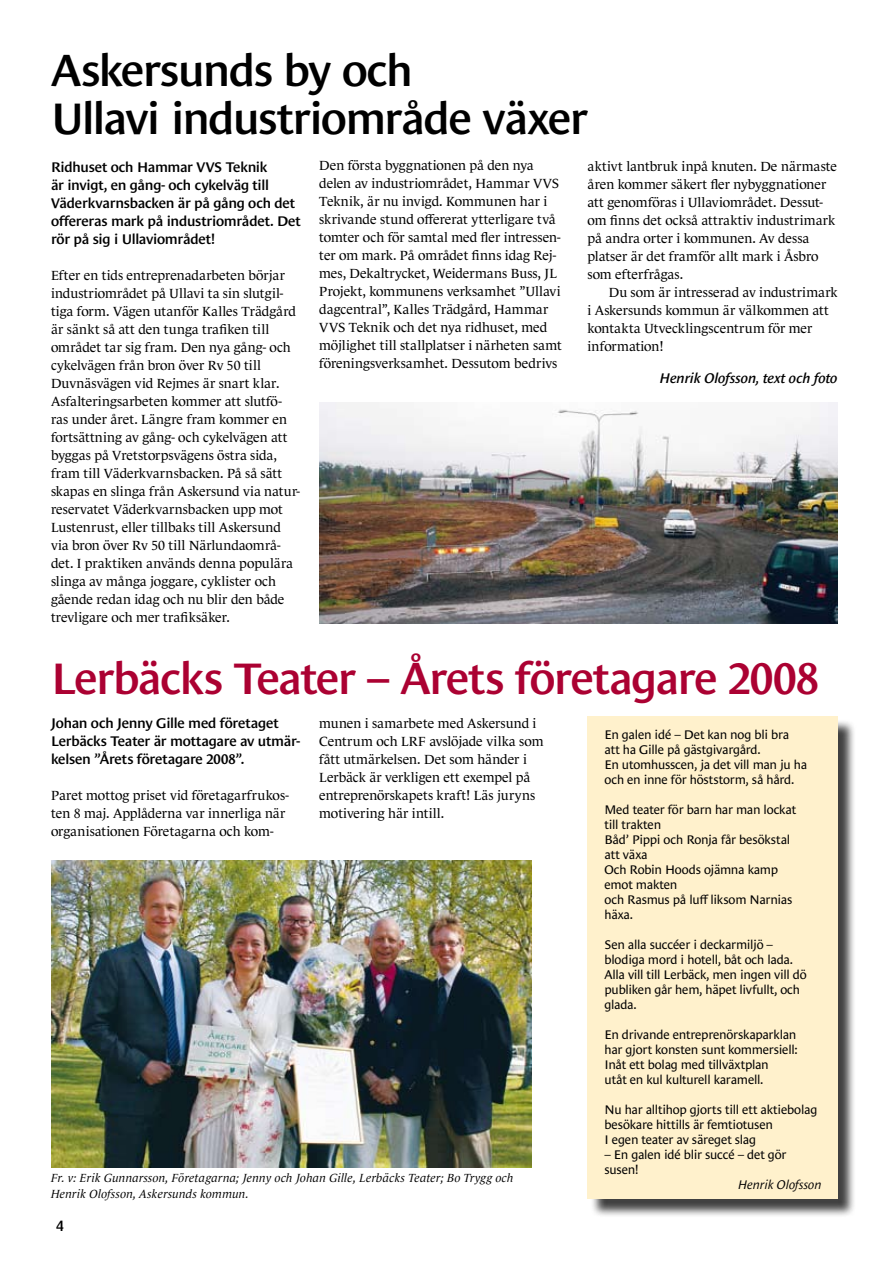
<style>
.page{position:relative;width:893px;height:1263px;background:#fff}
.page>*{position:absolute;margin:0;border:0;box-sizing:border-box;transform-origin:0 0}
.t1{font:600 45px/48px "Le Monde Sans";letter-spacing:-.035em;color:#000}
.t2{font:600 45px "Le Monde Sans";letter-spacing:-.03em;color:#ab0132}
.t3{font:18px "Times New Roman";color:#000}
.t4{font:600 14.25px/18px "Le Monde Sans";letter-spacing:-.02em;color:#000}
.t5{font:italic 600 14.25px "Le Monde Sans";letter-spacing:-.01em;color:#000}
.t6{font:13.5px/18px "Le Monde Journal";color:#000}
.t7{font:12.75px/15px "Le Monde Sans";letter-spacing:-.02em;color:#000}
.t8{font:italic 12.75px "Le Monde Sans";letter-spacing:-.01em;color:#000}
.t9{font:italic 12px/16.5px "Le Monde Journal";letter-spacing:.01em;color:#000}
.s1{font-family:"Le Monde Sans";font-weight:600;font-size:15px}
</style>
<div class="page">
<img style="left:51px;top:860px;width:481px;height:307px">
<div style="left:590px;top:719px;width:266px;height:499px;background:#000;opacity:.75"></div>
<div style="left:587px;top:716px;width:251px;height:483px;background:#fff1cc"></div>
<img style="left:319px;top:402px;width:519px;height:221px">
<h1 class="t1" style="left:51px;top:47px;width:539px">Askersunds by och<br>Ullavi industriområde växer</h1>
<p class="t6" style="left:319px;top:156px;width:244px">Den första byggnationen på den nya delen av industriområdet, Hammar VVS Teknik, är nu invigd. Kommunen har i skrivande stund offererat ytterligare två tomter och för samtal med fler intressen&shy;ter om mark. På området finns idag Rej&shy;mes, Dekaltrycket, Weidermans Buss, JL Projekt, kommunens verksamhet ”Ullavi dagcentral”, Kalles Trädgård, Hammar VVS Teknik och det nya ridhuset, med möjlighet till stallplatser i närheten samt föreningsverksamhet. Dessutom bedrivs</p>
<p class="t6" style="left:587px;top:157px;width:251px">aktivt lantbruk inpå knuten. De närmaste åren kommer säkert fler nybyggnationer att genomföras i Ullaviområdet. Dessut&shy;om finns det också attraktiv industrimark på andra orter i kommunen. Av dessa platser är det framför allt mark i Åsbro som efterfrågas.</p>
<p class="t6" style="left:587px;top:283px;width:252px;text-indent:21px">Du som är intresserad av industrimark i Askersunds kommun är välkommen att kontakta Utvecklingscentrum för mer information!</p>
<p class="t5" style="left:660px;top:370px;width:179px">Henrik Olofsson, text och foto</p>
<p class="t4" style="left:51px;top:158px;width:251px">Ridhuset och Hammar VVS Teknik<br>är invigt, en gång- och cykelväg till Väderkvarnsbacken är på gång och det offereras mark på industriområdet. Det rör på sig i Ullaviområdet!</p>
<p class="t6" style="left:51px;top:266px;width:251px">Efter en tids entreprenadarbeten börjar industriområdet på Ullavi ta sin slutgil&shy;tiga form. Vägen utanför Kalles Trädgård är sänkt så att den tunga trafiken till området tar sig fram. Den nya gång- och cykelvägen från bron över Rv 50 till Duvnäsvägen vid Rejmes är snart klar.<br>Asfalteringsarbeten kommer att slutfö&shy;ras under året. Längre fram kommer en fortsättning av gång- och cykelvägen att byggas på Vretstorpsvägens östra sida, fram till Väderkvarnsbacken. På så sätt skapas en slinga från Askersund via natur&shy;reservatet Väderkvarnsbacken upp mot Lustenrust, eller tillbaks till Askersund via bron över Rv 50 till Närlundaområ&shy;det. I praktiken används denna populära slinga av många joggare, cyklister och gående redan idag och nu blir den både trevligare och mer trafiksäker.</p>
<h1 class="t2" style="left:51px;top:653px;width:769px">Lerbäcks Teater – Årets företagare 2008</h1>
<p class="t7" style="left:604px;top:727px;width:204px">En galen idé – Det kan nog bli bra att ha Gille på gästgivargård.<br>En utomhusscen, ja det vill man ju ha och en inne för höststorm, så hård.</p>
<p class="t7" style="left:604px;top:802px;width:193px">Med teater för barn har man lockat till trakten<br>Båd’ Pippi och Ronja får besökstal att växa<br>Och Robin Hoods ojämna kamp emot makten<br>och Rasmus på luff liksom Narnias häxa.</p>
<p class="t7" style="left:604px;top:937px;width:204px">Sen alla succéer i deckarmiljö – blodiga mord i hotell, båt och lada.<br>Alla vill till Lerbäck, men ingen vill dö publiken går hem, häpet livfullt, och glada.</p>
<p class="t7" style="left:604px;top:1027px;width:195px">En drivande entreprenörskaparklan har gjort konsten sunt kommersiell:<br>Inåt ett bolag med tillväxtplan<br>utåt en kul kulturell karamell.</p>
<p class="t7" style="left:604px;top:1102px;width:214px">Nu har alltihop gjorts till ett aktiebolag besökare hittills är femtiotusen<br>I egen teater av säreget slag</p>
<p class="t7" style="left:604px;top:1147px;width:183px">– En galen idé blir succé – det gör susen!</p>
<p class="t8" style="left:738px;top:1177px;width:85px">Henrik Olofsson</p>
<p class="t4" style="left:51px;top:714px;width:251px">Johan och Jenny Gille med företaget<br>Lerbäcks Teater är mottagare av utmär&shy;kelsen ”Årets företagare 2008”.</p>
<p class="t6" style="left:51px;top:787px;width:239px">Paret mottog priset vid företagarfrukos&shy;ten 8 maj. Applåderna var innerliga när organisationen Företagarna och kom-</p>
<p class="t6" style="left:319px;top:714px;width:226px">munen i samarbete med Askersund i Centrum och LRF avslöjade vilka som fått utmärkelsen. Det som händer i Lerbäck är verkligen ett exempel på entreprenörskapets kraft! Läs juryns motivering här intill.</p>
<p class="t9" style="left:51px;top:1169px;width:464px">Fr. v: Erik Gunnarsson, Företagarna; Jenny och Johan Gille, Lerbäcks Teater; Bo Trygg och<br>Henrik Olofsson, Askersunds kommun.</p>
<h2 class="t3" style="left:54px;top:1216px;width:11px">4<span class="s1">4</span></h2>
</div>
